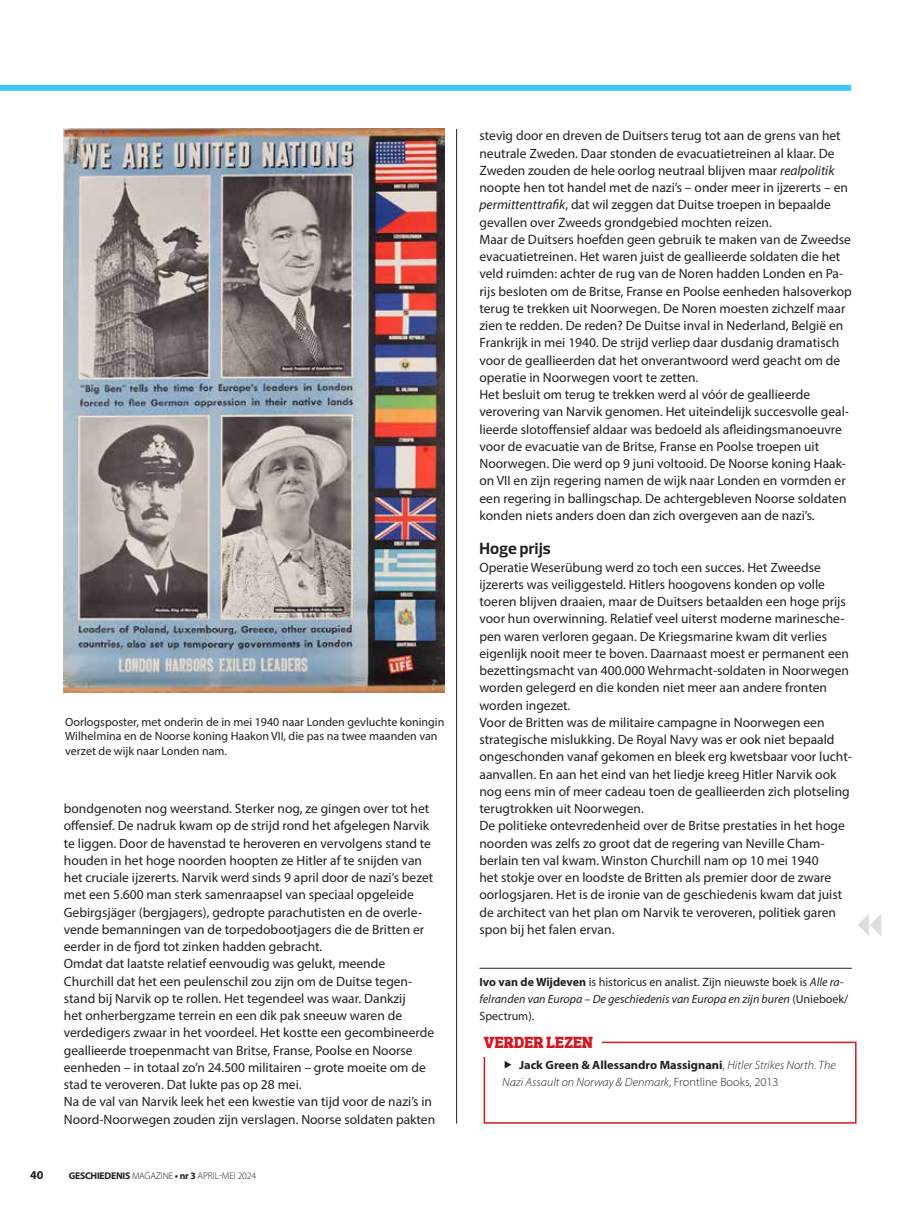
<style>
.page{position:relative;width:915px;height:1212px;background:#fff}
.page>*{position:absolute;margin:0;border:0;box-sizing:border-box;transform-origin:0 0}
.t1{font:900 16.5px "Prelo Slab";letter-spacing:.015em;color:#d5171f;scale:.94 1}
.t2{font:700 16.5px "Prelo";letter-spacing:.005em;color:#231f20}
.t3{font:13.5px/17.2px "Myriad Pro";color:#231f20}
.t4{font:12px/17.2px "Myriad Pro";color:#231f20}
.t5{font:italic 300 12px/16.5px "Myriad Pro";color:#231f20}
.t6{font:700 12px "Myriad Pro";color:#231f20}
.t7{font:300 9.75px "Myriad Pro";letter-spacing:-.025em;color:#231f20}
.s1{font-weight:700}
.s2{font-style:italic}
.s3{font-weight:700;font-style:normal}
.s4{font-style:normal}
</style>
<div class="page">
<hr style="left:456px;top:129px;width:1px;height:994px;background:#231f20">
<div style="left:483px;top:1041px;width:373px;height:83px;border:2px solid #d5171f"></div>
<div style="left:479px;top:1036px;width:122px;height:21px;background:#fff"></div>
<div style="left:0;top:85px;width:850px;height:6px;background:#40c7f4"></div>
<hr style="left:479px;top:968px;width:372px;height:1px;background:#231f20">
<img style="left:63px;top:129px;width:381px;height:563px">
<p class="t4" style="left:65px;top:715px;width:380px;line-height:14.2px">Oorlogsposter, met onderin de in mei 1940 naar Londen gevluchte koningin<br>Wilhelmina en de Noorse koning Haakon VII, die pas na twee maanden van verzet de wijk naar Londen nam.</p>
<p class="t3" style="left:64px;top:800px;width:373px">bondgenoten nog weerstand. Sterker nog, ze gingen over tot het offensief. De nadruk kwam op de strijd rond het afgelegen Narvik te liggen. Door de havenstad te heroveren en vervolgens stand te houden in het hoge noorden hoopten ze Hitler af te snijden van het cruciale ijzererts. Narvik werd sinds 9 april door de nazi’s bezet met een 5.600 man sterk samenraapsel van speciaal opgeleide Gebirgsjäger (bergjagers), gedropte parachutisten en de overle&shy;vende bemanningen van de torpedobootjagers die de Britten er eerder in de fjord tot zinken hadden gebracht.<br>Omdat dat laatste relatief eenvoudig was gelukt, meende Churchill dat het een peulenschil zou zijn om de Duitse tegen&shy;stand bij Narvik op te rollen. Het tegendeel was waar. Dankzij<br>het onherbergzame terrein en een dik pak sneeuw waren de verdedigers zwaar in het voordeel. Het kostte een gecombineerde geallieerde troepenmacht van Britse, Franse, Poolse en Noorse eenheden – in totaal zo’n 24.500 militairen – grote moeite om de stad te veroveren. Dat lukte pas op 28 mei.<br>Na de val van Narvik leek het een kwestie van tijd voor de nazi’s in Noord-Noorwegen zouden zijn verslagen. Noorse soldaten pakten</p>
<p class="t6" style="left:30px;top:1167px;width:15px">40</p>
<p class="t7" style="left:69px;top:1169px;width:189px"><span class="s1">GESCHIEDENIS</span> MAGAZINE <span class="s1">• nr 3</span> APRIL-MEI 2024</p>
<p class="t3" style="left:479px;top:127px;width:374px">stevig door en dreven de Duitsers terug tot aan de grens van het neutrale Zweden. Daar stonden de evacuatietreinen al klaar. De Zweden zouden de hele oorlog neutraal blijven maar <span class="s2">realpolitik </span>noopte hen tot handel met de nazi’s – onder meer in ijzererts – en <span class="s2">permittenttrafik</span>, dat wil zeggen dat Duitse troepen in bepaalde gevallen over Zweeds grondgebied mochten reizen.<br>Maar de Duitsers hoefden geen gebruik te maken van de Zweedse evacuatietreinen. Het waren juist de geallieerde soldaten die het veld ruimden: achter de rug van de Noren hadden Londen en Pa&shy;rijs besloten om de Britse, Franse en Poolse eenheden halsoverkop terug te trekken uit Noorwegen. De Noren moesten zichzelf maar zien te redden. De reden? De Duitse inval in Nederland, België en Frankrijk in mei 1940. De strijd verliep daar dusdanig dramatisch voor de geallieerden dat het onverantwoord werd geacht om de operatie in Noorwegen voort te zetten.<br>Het besluit om terug te trekken werd al vóór de geallieerde verovering van Narvik genomen. Het uiteindelijk succesvolle geal&shy;lieerde slotoffensief aldaar was bedoeld als afleidingsmanoeuvre voor de evacuatie van de Britse, Franse en Poolse troepen uit Noorwegen. Die werd op 9 juni voltooid. De Noorse koning Haak&shy;on VII en zijn regering namen de wijk naar Londen en vormden er een regering in ballingschap. De achtergebleven Noorse soldaten konden niets anders doen dan zich overgeven aan de nazi’s.</p>
<p class="t2" style="left:479px;top:539px;width:73px">Hoge prijs</p>
<p class="t3" style="left:479px;top:558px;width:374px">Operatie Weserübung werd zo toch een succes. Het Zweedse ijzererts was veiliggesteld. Hitlers hoogovens konden op volle toeren blijven draaien, maar de Duitsers betaalden een hoge prijs voor hun overwinning. Relatief veel uiterst moderne marinesche&shy;pen waren verloren gegaan. De Kriegsmarine kwam dit verlies eigenlijk nooit meer te boven. Daarnaast moest er permanent een bezettingsmacht van 400.000 Wehrmacht-soldaten in Noorwegen worden gelegerd en die konden niet meer aan andere fronten worden ingezet.<br>Voor de Britten was de militaire campagne in Noorwegen een strategische mislukking. De Royal Navy was er ook niet bepaald ongeschonden vanaf gekomen en bleek erg kwetsbaar voor lucht&shy;aanvallen. En aan het eind van het liedje kreeg Hitler Narvik ook nog eens min of meer cadeau toen de geallieerden zich plotseling terugtrokken uit Noorwegen.<br>De politieke ontevredenheid over de Britse prestaties in het hoge noorden was zelfs zo groot dat de regering van Neville Cham&shy;berlain ten val kwam. Winston Churchill nam op 10 mei 1940<br>het stokje over en loodste de Britten als premier door de zware oorlogsjaren. Het is de ironie van de geschiedenis kwam dat juist de architect van het plan om Narvik te veroveren, politiek garen spon bij het falen ervan.</p>
<p class="t4" style="left:479px;top:973px;width:370px"><span class="s1">Ivo van de Wijdeven</span> is historicus en analist. Zijn nieuwste boek is <span class="s2">Alle ra&shy;felranden van Europa – De geschiedenis van Europa en zijn buren</span> (Unieboek/<br>Spectrum).</p>
<p class="t1" style="left:483px;top:1033px;width:118px">VERDER LEZEN</p>
<p class="t5" style="left:502px;top:1057px;width:335px;text-indent:17px"><span class="s3">Jack Green &amp; Allessandro Massignani</span><span class="s4">,</span> Hitler Strikes North. The<br>Nazi Assault on Norway &amp; Denmark<span class="s4">, Frontline Books, 2013</span></p>
</div>
